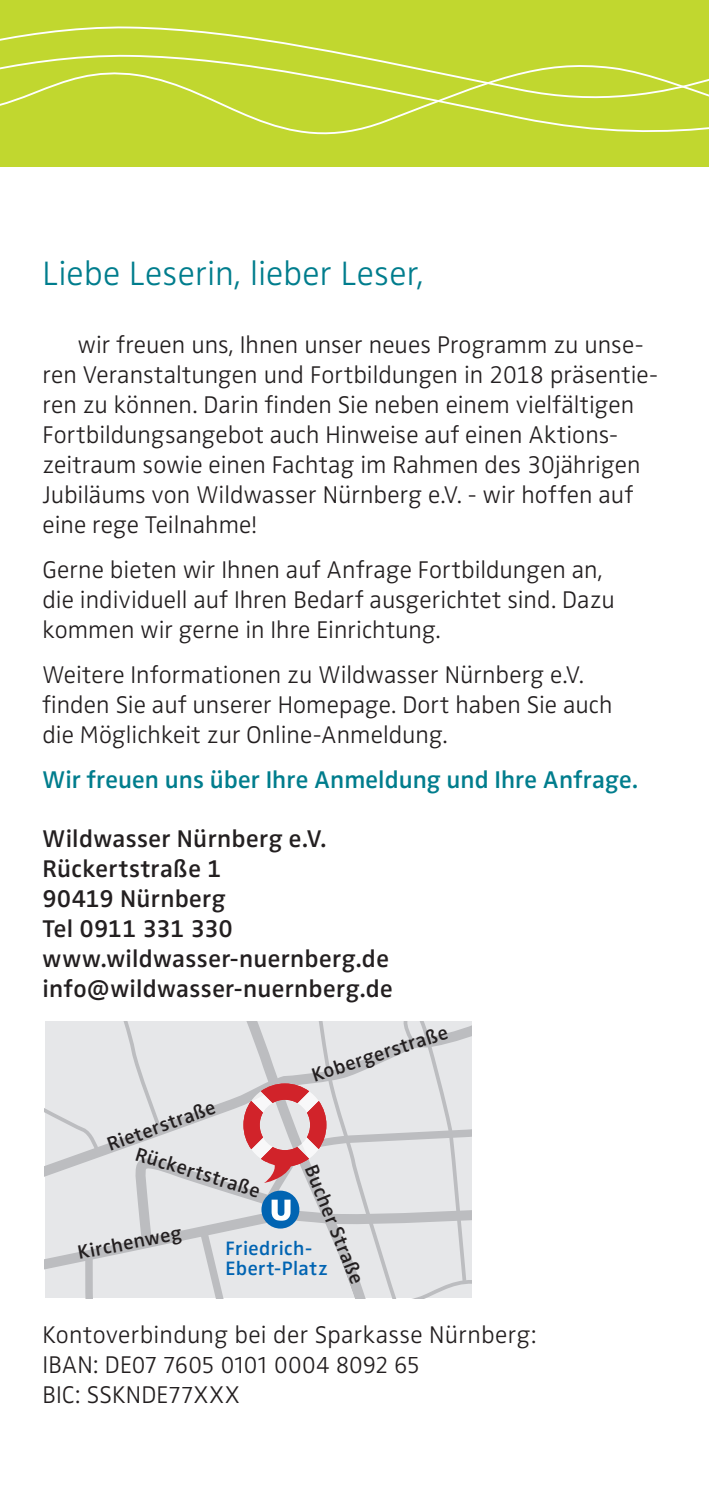
<style>
.page{position:relative;width:709px;height:1489px;background:#fff}
.page>*{position:absolute;margin:0;border:0;box-sizing:border-box;transform-origin:0 0}
.t1{font:300 35px "Zwo";letter-spacing:.005em;color:#007d8d}
.t2{font:300 25px/30px "Zwo";color:#231f20}
.t3{font:600 25px/30px "Zwo";letter-spacing:.015em;color:#231f20}
.t4{font:25px/30px "Zwo Light LF";letter-spacing:.01em;color:#231f20}
.t5{font:600 25px "Zwo";letter-spacing:.005em;color:#007d8d}
.t6{font:600 20px "Zwo";color:#231f20}
.t7{font:600 20px/20px "Zwo";letter-spacing:.025em;color:#0164b2}
</style>
<div class="page">
<div style="left:0;top:0;width:709px;height:19px;background:#c1d72f"></div>
<div style="left:0;top:19px;width:709px;height:148px;background:#c1d72f"></div>
<svg style="left:45px;top:1021px;width:426px;height:276px;background:#dddadd"></svg>
<h1 class="t1" style="left:43px;top:253px;width:383px">Liebe Leserin, lieber Leser,</h1>
<p class="t2" style="left:43px;top:329px;width:617px;text-indent:35px">wir freuen uns, Ihnen unser neues Programm zu unse&shy;ren Veranstaltungen und Fortbildungen in 2018 präsentie&shy;ren zu können. Darin finden Sie neben einem vielfältigen Fortbildungsangebot auch Hinweise auf einen Aktions&shy;zeitraum sowie einen Fachtag im Rahmen des 30jährigen Jubiläums von Wildwasser Nürnberg e.V. - wir hoffen auf eine rege Teilnahme!</p>
<p class="t2" style="left:43px;top:554px;width:574px">Gerne bieten wir Ihnen auf Anfrage Fortbildungen an, die individuell auf Ihren Bedarf ausgerichtet sind. Dazu kommen wir gerne in Ihre Einrichtung.</p>
<p class="t2" style="left:43px;top:659px;width:571px">Weitere Informationen zu Wildwasser Nürnberg e.V. finden Sie auf unserer Homepage. Dort haben Sie auch die Möglichkeit zur Online-Anmeldung.</p>
<p class="t5" style="left:43px;top:765px;width:596px">Wir freuen uns über Ihre Anmeldung und Ihre Anfrage.</p>
<p class="t3" style="left:43px;top:823px;width:352px">Wildwasser Nürnberg e.V.<br>Rückertstraße 1<br>90419 Nürnberg<br>Tel 0911 331 330 www.wildwasser-nuernberg.de info@wildwasser-nuernberg.de</p>
<p class="t6" style="left:309px;top:1064px;width:143px;rotate:-18deg">Kobergerstraße</p>
<p class="t6" style="left:104px;top:1133px;width:115px;rotate:-20deg">Rieterstraße</p>
<p class="t6" style="left:139px;top:1142px;width:131px;rotate:17deg">Rückertstraße</p>
<p class="t6" style="left:321px;top:1161px;width:128px;rotate:68deg">Bucher Straße</p>
<p class="t6" style="left:76px;top:1241px;width:107px;rotate:-11deg">Kirchenweg</p>
<p class="t7" style="left:226px;top:1238px;width:104px">Friedrich-<br>Ebert-Platz</p>
<p class="t4" style="left:43px;top:1319px;width:495px">Kontoverbindung bei der Sparkasse Nürnberg:<br>IBAN: DE07 7605 0101 0004 8092 65<br>BIC: SSKNDE77XXX</p>
</div>
